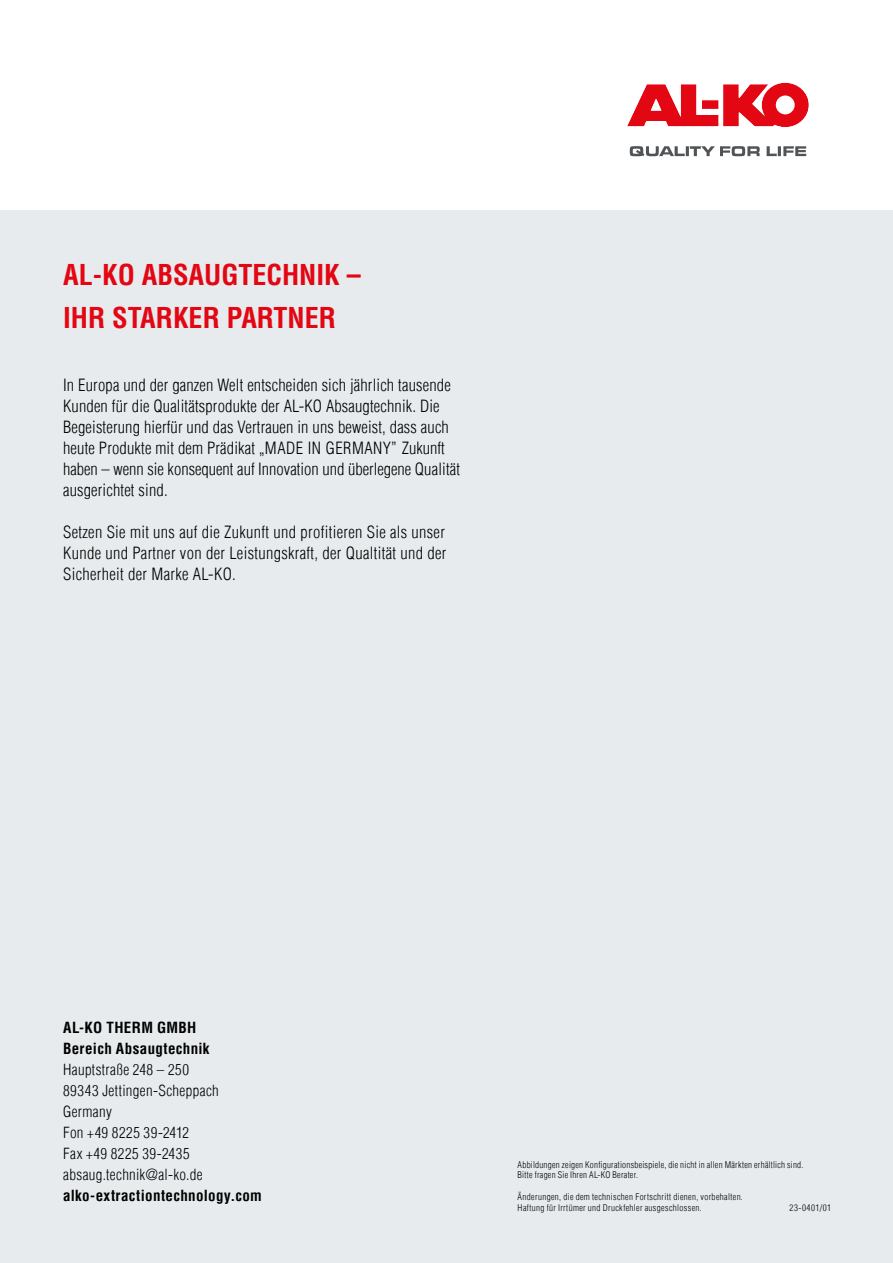
<style>
.page{position:relative;width:893px;height:1263px;background:#fff}
.page>*{position:absolute;margin:0;border:0;box-sizing:border-box;transform-origin:0 0}
.t1{font:700 condensed 28.05px/42.2px "Helvetica Com";color:#e30613}
.t2{font:300 condensed 16.5px/21px "Helvetica Com";letter-spacing:.01em;color:#000}
.t3{font:300 condensed 15px/21px "Helvetica Com";letter-spacing:.025em;color:#000}
.t4{font:700 condensed 15px/21px "Helvetica Com";letter-spacing:.02em;color:#000}
.t5{font:300 condensed 9px/10.8px "Helvetica Com";letter-spacing:.035em;color:#000}
</style>
<div class="page">
<div style="left:0;top:210px;width:893px;height:1053px;background:#e7ebed"></div>
<svg style="left:627px;top:83px;width:182px;height:44px"></svg>
<svg style="left:630px;top:146px;width:176px;height:10px"></svg>
<h1 class="t1" style="left:63px;top:253px;width:299px">AL-KO ABSAUGTECHNIK –<br>IHR STARKER PARTNER</h1>
<p class="t2" style="left:63px;top:374px;width:398px">In Europa und der ganzen Welt entscheiden sich jährlich tausende Kunden für die Qualitätsprodukte der AL-KO Absaugtechnik. Die Begeisterung hierfür und das Vertrauen in uns beweist, dass auch heute Produkte mit dem Prädikat „MADE IN GERMANY” Zukunft haben – wenn sie konsequent auf Innovation und überlegene Qualität ausgerichtet sind.</p>
<p class="t2" style="left:63px;top:521px;width:385px;text-align:justify">Setzen Sie mit uns auf die Zukunft und profitieren Sie als unser Kunde und Partner von der Leistungskraft, der Qualtität und der Sicherheit der Marke AL-KO.</p>
<p class="t4" style="left:63px;top:1018px;width:148px">AL-KO THERM GMBH<br>Bereich Absaugtechnik</p>
<p class="t3" style="left:63px;top:1058px;width:157px">Hauptstraße 248 – 250<br>89343 Jettingen-Scheppach<br>Germany<br>Fon +49 8225 39-2412<br>Fax +49 8225 39-2435 absaug.technik@al-ko.de</p>
<p class="t4" style="left:63px;top:1186px;width:200px">alko-extractiontechnology.com</p>
<p class="t5" style="left:518px;top:1159px;width:287px">Abbildungen zeigen Konfigurationsbeispiele, die nicht in allen Märkten erhältlich sind.<br>Bitte fragen Sie Ihren AL-KO Berater.</p>
<p class="t5" style="left:518px;top:1191px;width:227px">Änderungen, die dem technischen Fortschritt dienen, vorbehalten.<br>Haftung für Irrtümer und Druckfehler ausgeschlossen.</p>
<p class="t5" style="left:790px;top:1202px;width:43px">23-0401/01</p>
</div>
